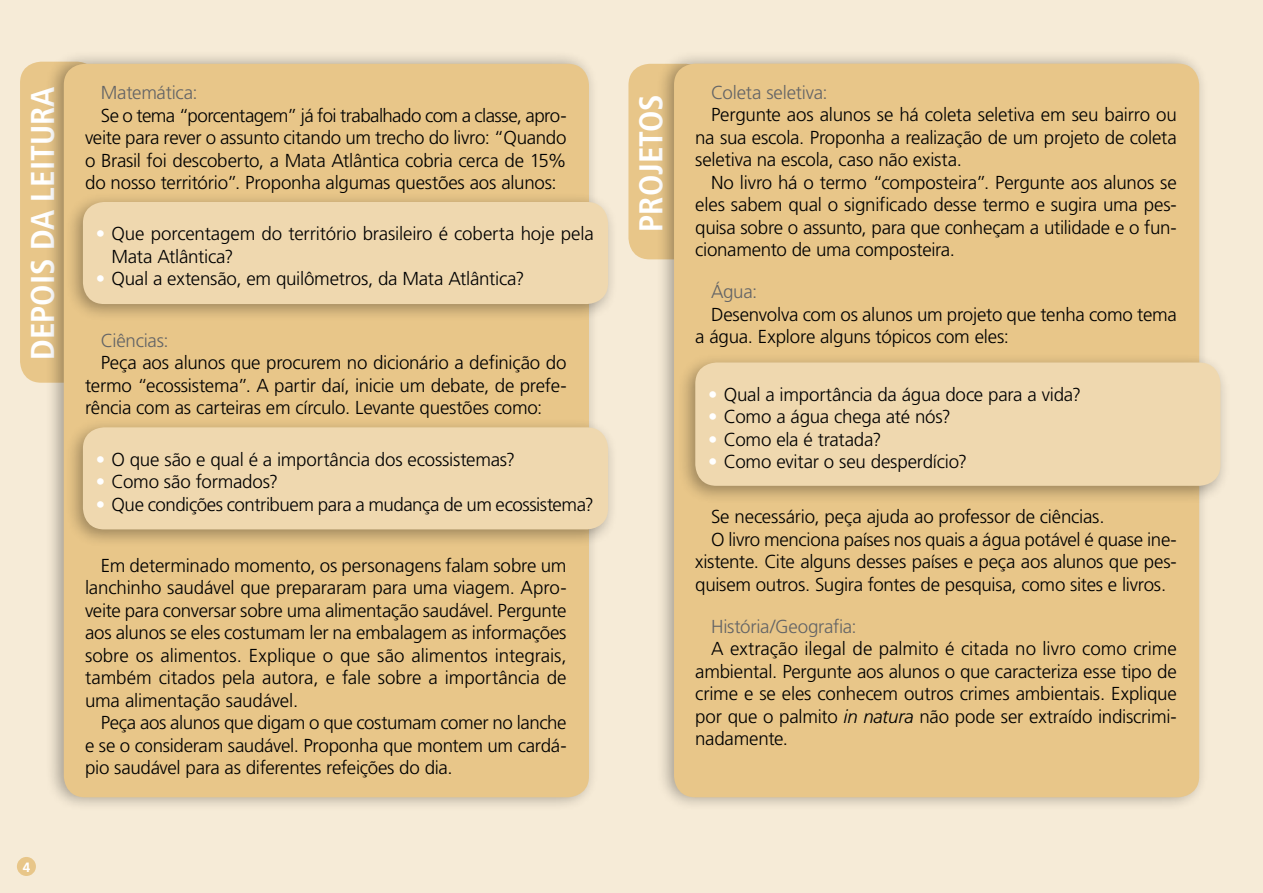
<style>
.page{position:relative;width:1263px;height:893px;background:#f6ebd7}
.page>*{position:absolute;margin:0;border:0;box-sizing:border-box;transform-origin:0 0}
.t1{font:700 condensed 33px "Frutiger LT Std";color:#fff}
.t2{font:300 18.75px/22.5px "Frutiger LT Std";letter-spacing:-.015em;color:#000;text-align:justify}
.t3{font:300 18.75px "Frutiger LT Std";letter-spacing:-.015em;color:#636466}
.t4{font:700 13.5px "Frutiger LT Std";color:#fff}
.s1{color:#fff}
.s2{font-style:italic}
</style>
<div class="page">
<div style="left:17px;top:857px;width:19px;height:19px;background:#e8c689;border-radius:50%"></div>
<div style="left:20px;top:62px;width:77px;height:321px;background:#e8c689;border-radius:21px"></div>
<div style="left:628px;top:64px;width:78px;height:195px;background:#e8c689;border-radius:21px"></div>
<div style="left:45px;top:49px;width:554px;height:762px;background:#000;opacity:.33"></div>
<div style="left:64px;top:64px;width:525px;height:733px;background:#e8c689;border-radius:21px"></div>
<div style="left:64px;top:192px;width:554px;height:131px;background:#000;opacity:.33"></div>
<div style="left:83px;top:202px;width:525px;height:102px;background:#efd8af;border-radius:21px"></div>
<div style="left:64px;top:417px;width:554px;height:131px;background:#000;opacity:.33"></div>
<div style="left:83px;top:427px;width:525px;height:102px;background:#efd8af;border-radius:21px"></div>
<div style="left:655px;top:49px;width:554px;height:762px;background:#000;opacity:.33"></div>
<div style="left:674px;top:64px;width:525px;height:733px;background:#e8c689;border-radius:21px"></div>
<div style="left:677px;top:352px;width:553px;height:152px;background:#000;opacity:.33"></div>
<div style="left:695px;top:362px;width:525px;height:124px;background:#efd8af;border-radius:21px"></div>
<p class="t3" style="left:101px;top:82px;width:98px">Matemática:</p>
<p class="t2" style="left:85px;top:104px;width:483px;text-indent:16px">Se o tema “porcentagem” já foi trabalhado com a classe, apro&shy;veite para rever o assunto citando um trecho do livro: “Quando o Brasil foi descoberto, a Mata Atlântica cobria cerca de 15% do nosso território”. Proponha algumas questões aos alunos:</p>
<h1 class="t1" style="left:23px;top:360px;width:272px;rotate:-90deg">depois da leitura</h1>
<h1 class="t1" style="left:632px;top:232px;width:139px;rotate:-90deg">projetos</h1>
<p class="t2" style="left:111px;top:223px;width:484px;text-indent:-16px"><span class="s1">•</span> Que porcentagem do território brasileiro é coberta hoje pela<br>Mata Atlântica?</p>
<p class="t2" style="left:96px;top:268px;width:430px"><span class="s1">•</span> Qual a extensão, em quilômetros, da Mata Atlântica?</p>
<p class="t3" style="left:101px;top:330px;width:69px">Ciências:</p>
<p class="t2" style="left:85px;top:352px;width:483px;text-indent:16px">Peça aos alunos que procurem no dicionário a definição do termo “ecossistema”. A partir daí, inicie um debate, de prefe&shy;rência com as carteiras em círculo. Levante questões como:</p>
<p class="t2" style="left:96px;top:448px;width:421px"><span class="s1">•</span> O que são e qual é a importância dos ecossistemas?</p>
<p class="t2" style="left:96px;top:471px;width:184px"><span class="s1">•</span> Como são formados?</p>
<p class="t2" style="left:96px;top:493px;width:499px"><span class="s1">•</span> Que condições contribuem para a mudança de um ecossistema?</p>
<p class="t2" style="left:85px;top:554px;width:483px;text-indent:16px">Em determinado momento, os personagens falam sobre um lanchinho saudável que prepararam para uma viagem. Apro&shy;veite para conversar sobre uma alimentação saudável. Pergunte aos alunos se eles costumam ler na embalagem as informações sobre os alimentos. Explique o que são alimentos integrais, também citados pela autora, e fale sobre a importância de uma alimentação saudável.</p>
<p class="t2" style="left:85px;top:712px;width:483px;text-indent:16px">Peça aos alunos que digam o que costumam comer no lanche e se o consideram saudável. Proponha que montem um cardá&shy;pio saudável para as diferentes refeições do dia.</p>
<p class="t3" style="left:711px;top:82px;width:118px">Coleta seletiva:</p>
<p class="t2" style="left:695px;top:104px;width:483px;text-indent:16px">Pergunte aos alunos se há coleta seletiva em seu bairro ou na sua escola. Proponha a realização de um projeto de coleta seletiva na escola, caso não exista.</p>
<p class="t2" style="left:695px;top:171px;width:483px;text-indent:16px">No livro há o termo “composteira”. Pergunte aos alunos se eles sabem qual o significado desse termo e sugira uma pes&shy;quisa sobre o assunto, para que conheçam a utilidade e o fun&shy;cionamento de uma composteira.</p>
<p class="t3" style="left:711px;top:281px;width:48px">Água:</p>
<p class="t2" style="left:695px;top:303px;width:483px;text-indent:16px">Desenvolva com os alunos um projeto que tenha como tema a água. Explore alguns tópicos com eles:</p>
<p class="t2" style="left:708px;top:383px;width:375px"><span class="s1">•</span> Qual a importância da água doce para a vida?</p>
<p class="t2" style="left:708px;top:406px;width:244px"><span class="s1">•</span> Como a água chega até nós?</p>
<p class="t2" style="left:708px;top:428px;width:175px"><span class="s1">•</span> Como ela é tratada?</p>
<p class="t2" style="left:708px;top:451px;width:261px"><span class="s1">•</span> Como evitar o seu desperdício?</p>
<p class="t2" style="left:711px;top:506px;width:395px">Se necessário, peça ajuda ao professor de ciências.</p>
<p class="t2" style="left:711px;top:528px;width:467px">O livro menciona países nos quais a água potável é quase ine-</p>
<p class="t2" style="left:695px;top:551px;width:483px">xistente. Cite alguns desses países e peça aos alunos que pes-</p>
<p class="t2" style="left:695px;top:573px;width:472px">quisem outros. Sugira fontes de pesquisa, como sites e livros.</p>
<p class="t3" style="left:711px;top:616px;width:147px">História/Geografia:</p>
<p class="t2" style="left:695px;top:638px;width:483px;text-indent:16px">A extração ilegal de palmito é citada no livro como crime ambiental. Pergunte aos alunos o que caracteriza esse tipo de crime e se eles conhecem outros crimes ambientais. Explique por que o palmito <span class="s2">in natura</span> não pode ser extraído indiscrimi&shy;nadamente.</p>
<p class="t4" style="left:23px;top:859px;width:9px">4</p>
</div>
